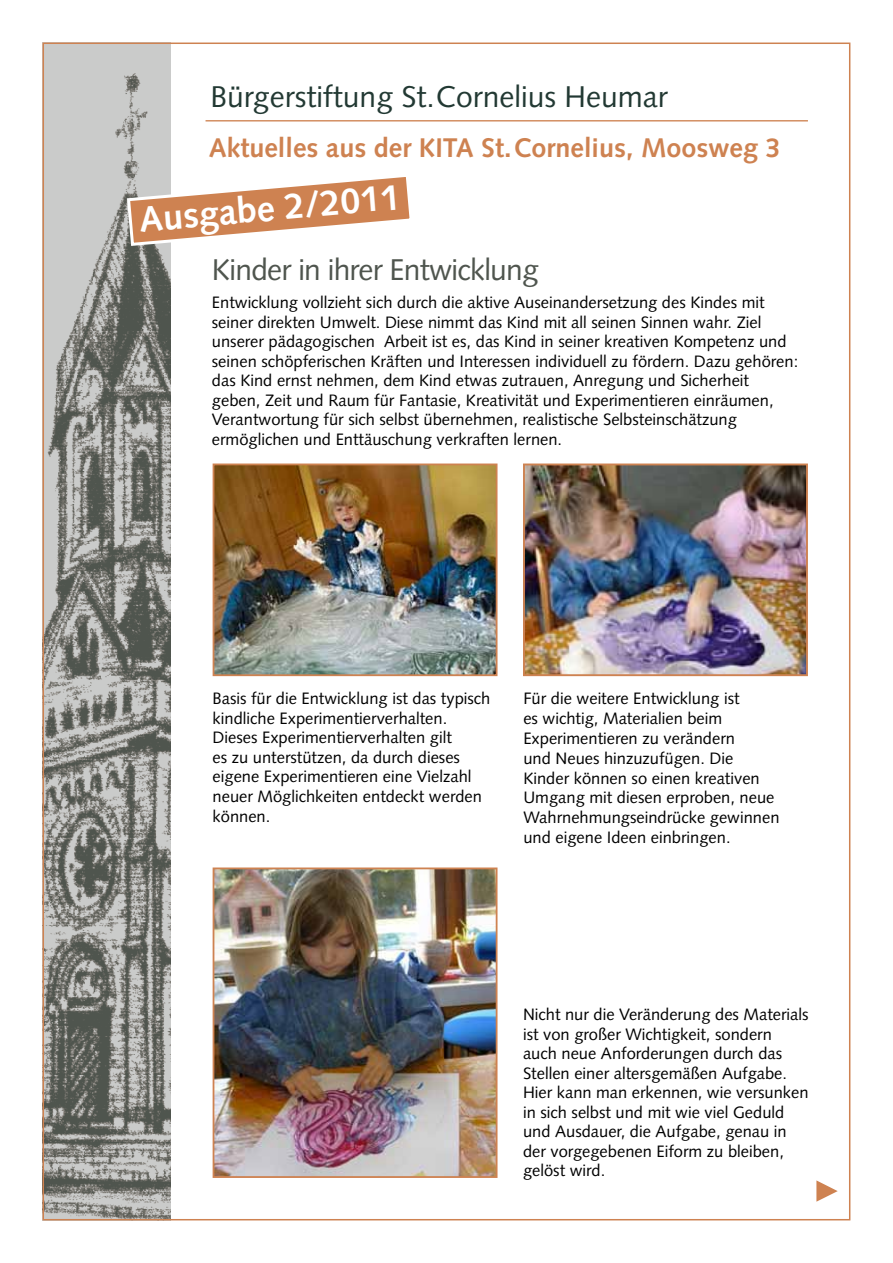
<style>
.page{position:relative;width:893px;height:1263px;background:#fff}
.page>*{position:absolute;margin:0;border:0;box-sizing:border-box;transform-origin:0 0}
.t1{font:700 36px "Syntax";color:#fff}
.t2{font:30px "Syntax";color:#223933}
.t3{font:30px "Syntax";letter-spacing:-.025em;color:#4f554e}
.t4{font:700 27px "Syntax";color:#ce8251}
.t5{font:16.5px/19.5px "Syntax";color:#000}
</style>
<div class="page">
<img style="left:46px;top:46px;width:124px;height:1171px">
<hr style="left:206px;top:120px;width:602px;height:1px;background:#ce8251">
<svg style="left:125px;top:172px;width:285px;height:76px"></svg>
<img style="left:216px;top:466px;width:278px;height:207px">
<div style="left:213px;top:463px;width:284px;height:213px;border:2px solid #ce8251"></div>
<img style="left:526px;top:466px;width:279px;height:207px">
<div style="left:523px;top:463px;width:285px;height:213px;border:2px solid #ce8251"></div>
<svg style="left:816px;top:1180px;width:22px;height:22px"></svg>
<img style="left:216px;top:870px;width:278px;height:305px">
<div style="left:213px;top:867px;width:284px;height:311px;border:2px solid #ce8251"></div>
<h2 class="t2" style="left:210px;top:79px;width:459px">Bürgerstiftung St.Cornelius Heumar</h2>
<h3 class="t4" style="left:209px;top:132px;width:573px">Aktuelles aus der KITA St.Cornelius, Moosweg 3</h3>
<h1 class="t1" style="left:137px;top:199px;width:264px;rotate:-5deg">Ausgabe 2/2011</h1>
<h2 class="t3" style="left:212px;top:252px;width:328px">Kinder in ihrer Entwicklung</h2>
<p class="t5" style="left:212px;top:293px;width:588px">Entwicklung vollzieht sich durch die aktive Auseinandersetzung des Kindes mit seiner direkten Umwelt. Diese nimmt das Kind mit all seinen Sinnen wahr. Ziel unserer pädagogischen Arbeit ist es, das Kind in seiner kreativen Kompetenz und seinen schöpferischen Kräften und Interessen individuell zu fördern. Dazu gehören: das Kind ernst nehmen, dem Kind etwas zutrauen, Anregung und Sicherheit geben, Zeit und Raum für Fantasie, Kreativität und Experimentieren einräumen, Verantwortung für sich selbst übernehmen, realistische Selbsteinschätzung ermöglichen und Enttäuschung verkraften lernen.</p>
<p class="t5" style="left:213px;top:689px;width:279px">Basis für die Entwicklung ist das typisch kindliche Experimentierverhalten.<br>Dieses Experimentierverhalten gilt<br>es zu unterstützen, da durch dieses eigene Experimentieren eine Vielzahl neuer Möglichkeiten entdeckt werden können.</p>
<p class="t5" style="left:523px;top:689px;width:258px">Für die weitere Entwicklung ist<br>es wichtig, Materialien beim<br>Experimentieren zu verändern<br>und Neues hinzuzufügen. Die<br>Kinder können so einen kreativen<br>Umgang mit diesen erproben, neue<br>Wahrnehmungseindrücke gewinnen und eigene Ideen einbringen.</p>
<p class="t5" style="left:523px;top:1005px;width:287px">Nicht nur die Veränderung des Materials ist von großer Wichtigkeit, sondern auch neue Anforderungen durch das Stellen einer altersgemäßen Aufgabe.<br>Hier kann man erkennen, wie versunken in sich selbst und mit wie viel Geduld und Ausdauer, die Aufgabe, genau in der vorgegebenen Eiform zu bleiben, gelöst wird.</p>
</div>
